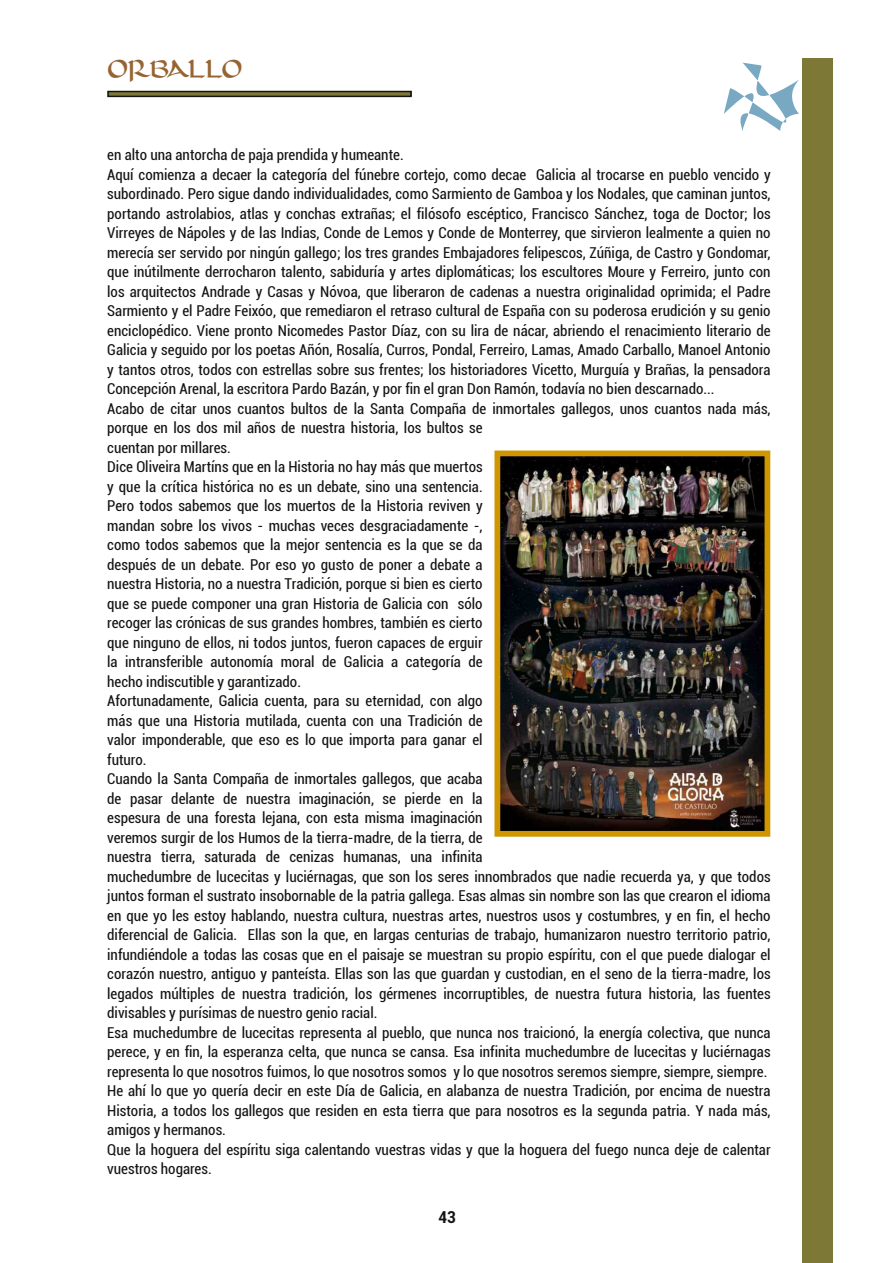
<style>
.page{position:relative;width:893px;height:1263px;background:#fff}
.page>*{position:absolute;margin:0;border:0;box-sizing:border-box;transform-origin:0 0}
.t1{font:30px "Dorovar FLF Carolus";letter-spacing:-.035em;color:#966432}
.t2{font:700 condensed 16.5px "Roboto";color:#161413}
.t3{font:condensed 15px/19.5px "Roboto";color:#161413}
</style>
<div class="page">
<div style="left:802px;top:59px;width:30px;height:1204px;background:#7e7837"></div>
<svg style="left:724px;top:63px;width:109px;height:117px"></svg>
<div style="left:107px;top:91px;width:305px;height:6px;border:2px solid #161413"></div>
<img style="left:501px;top:457px;width:262px;height:373px">
<div style="left:494px;top:450px;width:276px;height:387px;border:6px solid #d09600"></div>
<h1 class="t1" style="left:108px;top:53px;width:136px">ORBALLO</h1>
<p class="t3" style="left:107px;top:145px;width:665px">en alto una antorcha de paja prendida y humeante.<br>Aquí comienza a decaer la categoría del fúnebre cortejo, como decae Galicia al trocarse en pueblo vencido y subordinado. Pero sigue dando individualidades, como Sarmiento de Gamboa y los Nodales, que caminan juntos, portando astrolabios, atlas y conchas extrañas; el filósofo escéptico, Francisco Sánchez, toga de Doctor; los Virreyes de Nápoles y de las Indias, Conde de Lemos y Conde de Monterrey, que sirvieron lealmente a quien no merecía ser servido por ningún gallego; los tres grandes Embajadores felipescos, Zúñiga, de Castro y Gondomar, que inútilmente derrocharon talento, sabiduría y artes diplomáticas; los escultores Moure y Ferreiro, junto con los arquitectos Andrade y Casas y Nóvoa, que liberaron de cadenas a nuestra originalidad oprimida; el Padre Sarmiento y el Padre Feixóo, que remediaron el retraso cultural de España con su poderosa erudición y su genio enciclopédico. Viene pronto Nicomedes Pastor Díaz, con su lira de nácar, abriendo el renacimiento literario de Galicia y seguido por los poetas Añón, Rosalía, Curros, Pondal, Ferreiro, Lamas, Amado Carballo, Manoel Antonio y tantos otros, todos con estrellas sobre sus frentes; los historiadores Vicetto, Murguía y Brañas, la pensadora Concepción Arenal, la escritora Pardo Bazán, y por fin el gran Don Ramón, todavía no bien descarnado...<br>Acabo de citar unos cuantos bultos de la Santa Compaña de inmortales gallegos, unos cuantos nada más, porque en los dos mil años de nuestra historia, los bultos se<br>cuentan por millares.<br>Dice Oliveira Martíns que en la Historia no hay más que muertos<br>y que la crítica histórica no es un debate, sino una sentencia.<br>Pero todos sabemos que los muertos de la Historia reviven y<br>mandan sobre los vivos - muchas veces desgraciadamente -,<br>como todos sabemos que la mejor sentencia es la que se da<br>después de un debate. Por eso yo gusto de poner a debate a<br>nuestra Historia, no a nuestra Tradición, porque si bien es cierto<br>que se puede componer una gran Historia de Galicia con sólo<br>recoger las crónicas de sus grandes hombres, también es cierto<br>que ninguno de ellos, ni todos juntos, fueron capaces de erguir<br>la intransferible autonomía moral de Galicia a categoría de<br>hecho indiscutible y garantizado.<br>Afortunadamente, Galicia cuenta, para su eternidad, con algo<br>más que una Historia mutilada, cuenta con una Tradición de<br>valor imponderable, que eso es lo que importa para ganar el<br>futuro.<br>Cuando la Santa Compaña de inmortales gallegos, que acaba<br>de pasar delante de nuestra imaginación, se pierde en la<br>espesura de una foresta lejana, con esta misma imaginación<br>veremos surgir de los Humos de la tierra-madre, de la tierra, de<br>nuestra tierra, saturada de cenizas humanas, una infinita<br>muchedumbre de lucecitas y luciérnagas, que son los seres innombrados que nadie recuerda ya, y que todos juntos forman el sustrato insobornable de la patria gallega. Esas almas sin nombre son las que crearon el idioma en que yo les estoy hablando, nuestra cultura, nuestras artes, nuestros usos y costumbres, y en fin, el hecho diferencial de Galicia. Ellas son la que, en largas centurias de trabajo, humanizaron nuestro territorio patrio, infundiéndole a todas las cosas que en el paisaje se muestran su propio espíritu, con el que puede dialogar el corazón nuestro, antiguo y panteísta. Ellas son las que guardan y custodian, en el seno de la tierra-madre, los legados múltiples de nuestra tradición, los gérmenes incorruptibles, de nuestra futura historia, las fuentes divisables y purísimas de nuestro genio racial.<br>Esa muchedumbre de lucecitas representa al pueblo, que nunca nos traicionó, la energía colectiva, que nunca perece, y en fin, la esperanza celta, que nunca se cansa. Esa infinita muchedumbre de lucecitas y luciérnagas representa lo que nosotros fuimos, lo que nosotros somos y lo que nosotros seremos siempre, siempre, siempre.<br>He ahí lo que yo quería decir en este Día de Galicia, en alabanza de nuestra Tradición, por encima de nuestra Historia, a todos los gallegos que residen en esta tierra que para nosotros es la segunda patria. Y nada más, amigos y hermanos.<br>Que la hoguera del espíritu siga calentando vuestras vidas y que la hoguera del fuego nunca deje de calentar vuestros hogares.</p>
<p class="t2" style="left:439px;top:1207px;width:19px">43</p>
</div>
